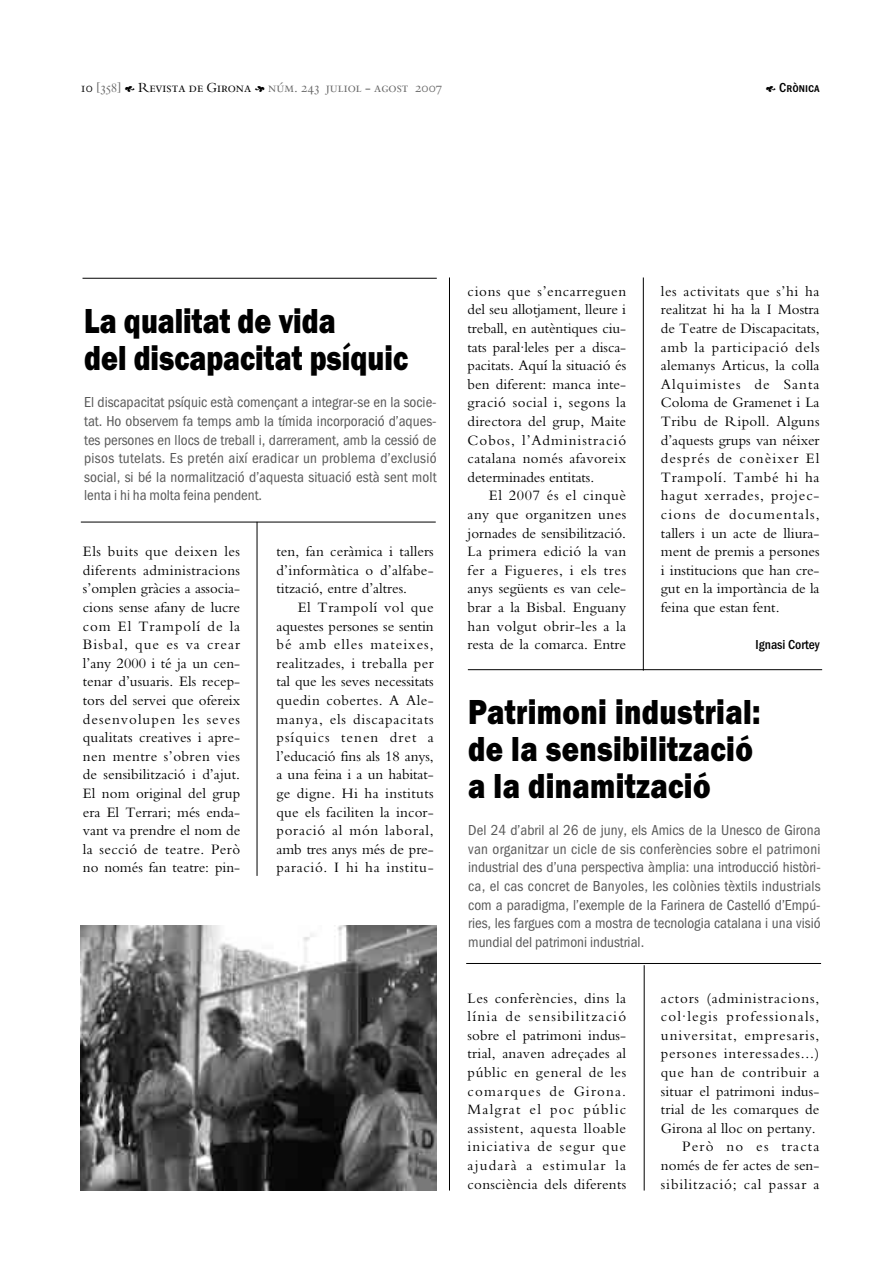
<style>
.page{position:relative;width:893px;height:1263px;background:#fff}
.page>*{position:absolute;margin:0;border:0;box-sizing:border-box;transform-origin:0 0}
.t1{font:800 36px/37.2px "Franklin Gothic H";letter-spacing:.01em;color:#000;scale:.82 1}
.t2{font:800 36px/37.2px "Franklin Gothic H";letter-spacing:.01em;color:#000;scale:.8 1}
.t3{font:15px/18.6px "Bembo";letter-spacing:.015em;color:#000;text-align:justify}
.t4{font:15px/18.6px "Franklin Gothic Cond";color:#595959;text-align:justify}
.t5{font:15px/18.6px "Bembo";letter-spacing:.05em;color:#000;text-align:right}
.t6{font:13.5px "Bergamo Sm Caps";color:#666}
.t7{font:700 13.5px "Franklin Gothic Cond";color:#000}
.t8{font:700 13.5px "Franklin Gothic Cond Sm Caps";color:#000}
.s1{color:#000}
.s2{font-family:"Botanical";color:#000}
.s3{font-family:"Botanical";font-weight:400}
</style>
<div class="page">
<hr style="left:449px;top:278px;width:1px;height:913px;background:#000">
<hr style="left:643px;top:278px;width:1px;height:393px;background:#000">
<hr style="left:468px;top:669px;width:354px;height:1px;background:#000">
<hr style="left:466px;top:963px;width:355px;height:1px;background:#000">
<hr style="left:82px;top:278px;width:355px;height:1px;background:#000">
<hr style="left:81px;top:522px;width:355px;height:1px;background:#000">
<hr style="left:257px;top:522px;width:1px;height:354px;background:#000">
<hr style="left:644px;top:965px;width:1px;height:226px;background:#000">
<img style="left:81px;top:926px;width:355px;height:264px">
<p class="t6" style="left:81px;top:79px;width:363px"><span class="s1">10</span> [358] <span class="s2">E</span> <span class="s1">Revista de Girona</span> <span class="s2">F</span> núm. 243 juliol - agost 2007</p>
<p class="t8" style="left:765px;top:80px;width:55px"><span class="s3">E</span> Crònica</p>
<h1 class="t2" style="left:84px;top:305px;width:406px">La qualitat de vida<br>del discapacitat psíquic</h1>
<p class="t4" style="left:84px;top:394px;width:354px">El discapacitat psíquic està començant a integrar-se en la socie&shy;tat. Ho observem fa temps amb la tímida incorporació d’aques&shy;tes persones en llocs de treball i, darrerament, amb la cessió de pisos tutelats. Es pretén així eradicar un problema d’exclusió social, si bé la normalització d’aquesta situació està sent molt lenta i hi ha molta feina pendent.</p>
<p class="t3" style="left:83px;top:544px;width:159px">Els buits que deixen les diferents administracions s’omplen gràcies a associa&shy;cions sense afany de lucre com El Trampolí de la Bisbal, que es va crear l’any 2000 i té ja un cen&shy;tenar d’usuaris. Els recep&shy;tors del servei que ofereix desenvolupen les seves qualitats creatives i apre&shy;nen mentre s’obren vies de sensibilització i d’ajut.<br>El nom original del grup era El Terrari; més enda&shy;vant va prendre el nom de la secció de teatre. Però no només fan teatre: pin-</p>
<p class="t3" style="left:276px;top:544px;width:159px">ten, fan ceràmica i tallers d’informàtica o d’alfabe&shy;tització, entre d’altres.</p>
<p class="t3" style="left:276px;top:599px;width:159px;text-indent:21px">El Trampolí vol que aquestes persones se sentin bé amb elles mateixes, realitzades, i treballa per tal que les seves necessitats quedin cobertes. A Ale&shy;manya, els discapacitats psíquics tenen dret a l’educació fins als 18 anys, a una feina i a un habitat&shy;ge digne. Hi ha instituts que els faciliten la incor&shy;poració al món laboral, amb tres anys més de pre&shy;paració. I hi ha institu-</p>
<p class="t3" style="left:467px;top:283px;width:160px">cions que s’encarreguen del seu allotjament, lleure i treball, en autèntiques ciu&shy;tats paral·leles per a disca&shy;pacitats. Aquí la situació és ben diferent: manca inte&shy;gració social i, segons la directora del grup, Maite Cobos, l’Administració catalana només afavoreix determinades entitats.</p>
<p class="t3" style="left:467px;top:488px;width:160px;text-indent:21px">El 2007 és el cinquè any que organitzen unes jornades de sensibilització.<br>La primera edició la van fer a Figueres, i els tres anys següents es van cele&shy;brar a la Bisbal. Enguany han volgut obrir-les a la resta de la comarca. Entre</p>
<p class="t3" style="left:661px;top:283px;width:160px">les activitats que s’hi ha realitzat hi ha la I Mostra de Teatre de Discapacitats, amb la participació dels alemanys Articus, la colla Alquimistes de Santa Coloma de Gramenet i La Tribu de Ripoll. Alguns d’aquests grups van néixer després de conèixer El Trampolí. També hi ha hagut xerrades, projec&shy;cions de documentals, tallers i un acte de lliura&shy;ment de premis a persones i institucions que han cre&shy;gut en la importància de la feina que estan fent.</p>
<p class="t7" style="left:755px;top:640px;width:65px">Ignasi Cortey</p>
<h1 class="t1" style="left:468px;top:696px;width:358px">Patrimoni industrial: de la sensibilització a la dinamització</h1>
<p class="t4" style="left:468px;top:822px;width:354px">Del 24 d’abril al 26 de juny, els Amics de la Unesco de Girona van organitzar un cicle de sis conferències sobre el patrimoni industrial des d’una perspectiva àmplia: una introducció històri&shy;ca, el cas concret de Banyoles, les colònies tèxtils industrials com a paradigma, l’exemple de la Farinera de Castelló d’Empú&shy;ries, les fargues com a mostra de tecnologia catalana i una visió mundial del patrimoni industrial.</p>
<p class="t3" style="left:467px;top:990px;width:160px">Les conferències, dins la línia de sensibilització sobre el patrimoni indus&shy;trial, anaven adreçades al públic en general de les comarques de Girona.<br>Malgrat el poc públic assistent, aquesta lloable iniciativa de segur que ajudarà a estimular la consciència dels diferents</p>
<p class="t5" style="left:661px;top:990px;width:160px">actors (administracions, col·legis professionals, universitat, empresaris, persones interessades...) que han de contribuir a situar el patrimoni indus&shy;trial de les comarques de<br>Girona al lloc on pertany.<br>Però no es tracta només de fer actes de sen&shy;sibilització; cal passar a</p>
</div>
